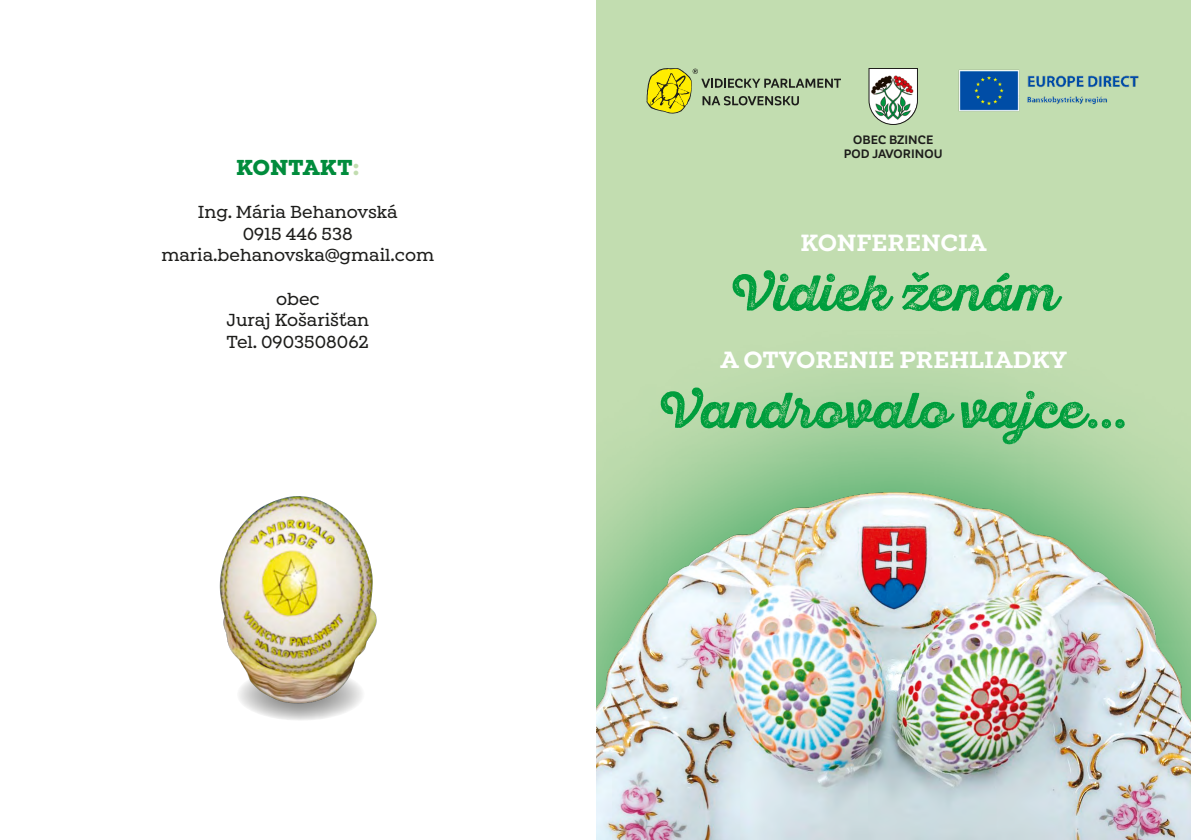
<style>
.page{position:relative;width:1191px;height:840px;background:#fff}
.page>*{position:absolute;margin:0;border:0;box-sizing:border-box;transform-origin:0 0}
.t1{font:50px "Sant Elia Rough Bold Two";color:#009e3d}
.t2{font:600 24px "Winden";color:#fff}
.t3{font:700 22px "Winden";letter-spacing:-.01em;color:#008c3c}
.t4{font:500 18px/21.6px "Winden";color:#1d1d1b;text-align:center}
.t5{font:700 12px/14.4px "Corporative Sans";letter-spacing:.01em;color:#1d1d1b;text-align:center}
.s1{color:#c2ddb0}
</style>
<div class="page">
<div style="left:595px;top:0;width:596px;height:839px;background:#c2ddb0"></div>
<svg style="left:646px;top:68px;width:195px;height:45px"></svg>
<svg style="left:868px;top:68px;width:50px;height:57px;background:#b2b8ab"></svg>
<img style="left:958px;top:69px;width:181px;height:43px">
<div style="left:424px;top:318px;width:767px;height:521px;background:#008c3c;opacity:.75"></div>
<img style="left:595px;top:474px;width:596px;height:365px">
<div style="left:0;top:0;width:595px;height:839px;background:#fff"></div>
<svg style="left:237px;top:667px;width:128px;height:53px"></svg>
<img style="left:219px;top:496px;width:158px;height:212px">
<p class="t3" style="left:236px;top:153px;width:125px">KONTAKT<span class="s1">:</span></p>
<p class="t4" style="left:161px;top:201px;width:274px">Ing. Mária Behanovská<br>0915 446 538 maria.behanovska@gmail.com</p>
<p class="t4" style="left:226px;top:288px;width:144px">obec<br>Juraj Košarišťan<br>Tel. 0903508062</p>
<p class="t5" style="left:843px;top:132px;width:101px">OBEC BZINCE<br>POD JAVORINOU</p>
<h2 class="t2" style="left:800px;top:227px;width:187px">KONFERENCIA</h2>
<h1 class="t1" style="left:729px;top:264px;width:330px">Vidiek ženám</h1>
<h2 class="t2" style="left:720px;top:344px;width:348px">A OTVORENIE PREHLIADKY</h2>
<h1 class="t1" style="left:657px;top:381px;width:474px">Vandrovalo vajce...</h1>
</div>
